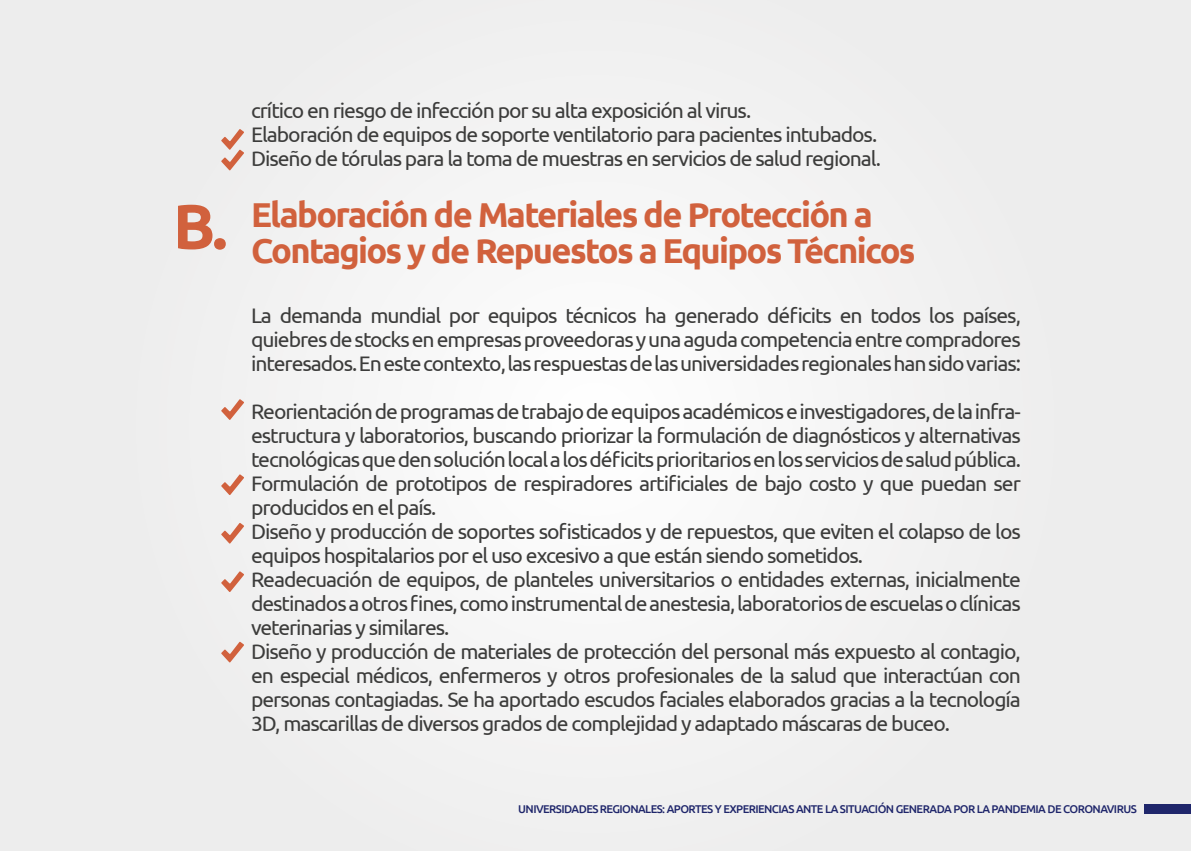
<style>
.page{position:relative;width:1191px;height:851px;background:#fff}
.page>*{position:absolute;margin:0;border:0;box-sizing:border-box;transform-origin:0 0}
.t1{font:700 63px "Ubuntu";color:#d1613d}
.t2{font:700 34.5px/36px "Ubuntu";letter-spacing:-.05em;color:#d1613d}
.t3{font:21px/24px "Ubuntu";letter-spacing:-.05em;color:#3c3c3b}
.t4{font:500 11.25px "Ubuntu";letter-spacing:-.05em;color:#1f266b}
</style>
<div class="page">
<div style="left:0;top:0;width:1191px;height:850px;background:#f0f0f0"></div>
<div style="left:1144px;top:804px;width:47px;height:9px;background:#1f266b"></div>
<svg style="left:221px;top:129px;width:23px;height:41px"></svg>
<svg style="left:221px;top:399px;width:23px;height:21px"></svg>
<svg style="left:221px;top:474px;width:23px;height:21px"></svg>
<svg style="left:221px;top:523px;width:23px;height:20px"></svg>
<svg style="left:221px;top:571px;width:23px;height:21px"></svg>
<svg style="left:221px;top:641px;width:23px;height:21px"></svg>
<h1 class="t1" style="left:173px;top:185px;width:56px">B.</h1>
<p class="t3" style="left:251px;top:98px;width:631px">crítico en riesgo de infección por su alta exposición al virus.<br>Elaboración de equipos de soporte ventilatorio para pacientes intubados.<br>Diseño de tórulas para la toma de muestras en servicios de salud regional.</p>
<h2 class="t2" style="left:251px;top:195px;width:666px">Elaboración de Materiales de Protección a<br>Contagios y de Repuestos a Equipos Técnicos</h2>
<p class="t3" style="left:251px;top:302px;width:771px;text-align:justify">La demanda mundial por equipos técnicos ha generado déficits en todos los países, quiebres de stocks en empresas proveedoras y una aguda competencia entre compradores interesados. En este contexto, las respuestas de las universidades regionales han sido varias:</p>
<p class="t3" style="left:251px;top:398px;width:771px">Reorientación de programas de trabajo de equipos académicos e investigadores, de la infra&shy;estructura y laboratorios, buscando priorizar la formulación de diagnósticos y alternativas tecnológicas que den solución local a los déficits prioritarios en los servicios de salud pública.<br>Formulación de prototipos de respiradores artificiales de bajo costo y que puedan ser producidos en el país.<br>Diseño y producción de soportes sofisticados y de repuestos, que eviten el colapso de los equipos hospitalarios por el uso excesivo a que están siendo sometidos.<br>Readecuación de equipos, de planteles universitarios o entidades externas, inicialmente destinados a otros fines, como instrumental de anestesia, laboratorios de escuelas o clínicas veterinarias y similares.<br>Diseño y producción de materiales de protección del personal más expuesto al contagio, en especial médicos, enfermeros y otros profesionales de la salud que interactúan con personas contagiadas. Se ha aportado escudos faciales elaborados gracias a la tecnología 3D, mascarillas de diversos grados de complejidad y adaptado máscaras de buceo.</p>
<p class="t4" style="left:518px;top:801px;width:620px">UNIVERSIDADES REGIONALES: APORTES Y EXPERIENCIAS ANTE LA SITUACIÓN GENERADA POR LA PANDEMIA DE CORONAVIRUS</p>
</div>
